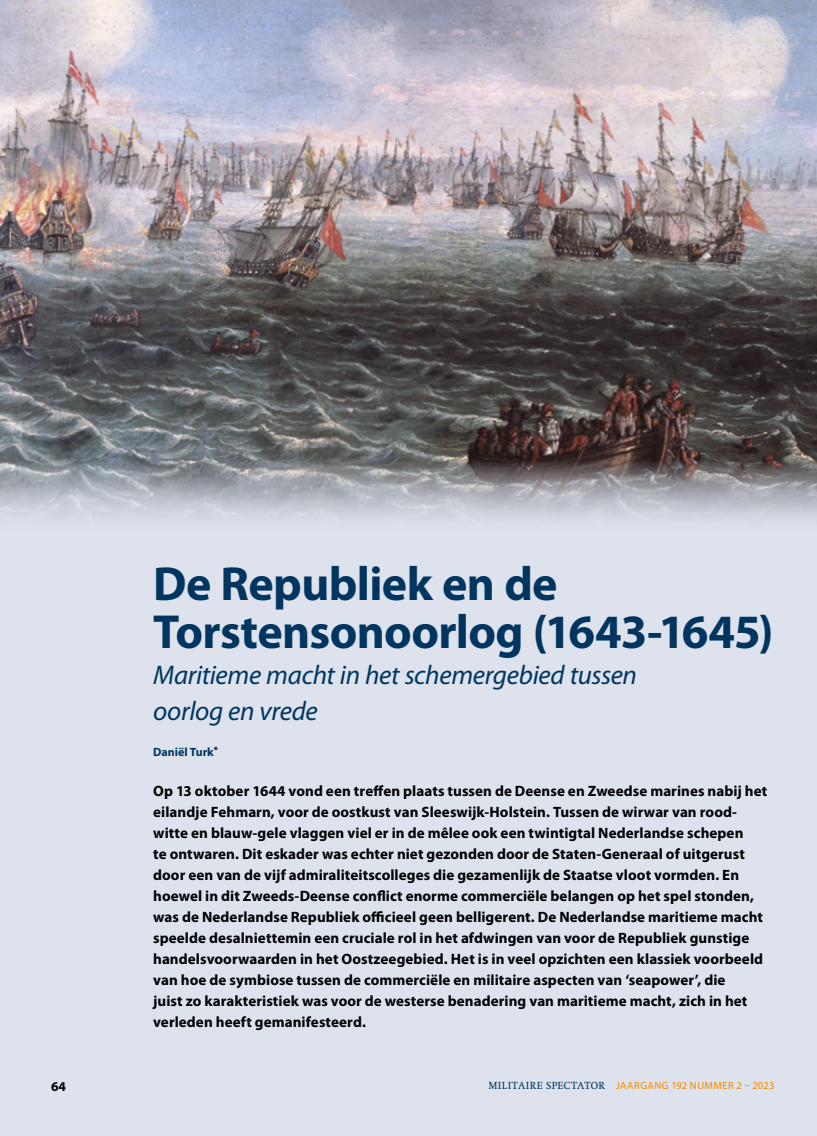
<style>
.page{position:relative;width:817px;height:1136px;background:#fff}
.page>*{position:absolute;margin:0;border:0;box-sizing:border-box;transform-origin:0 0}
.t1{font:700 48px/48px "Myriad Pro";letter-spacing:-.015em;color:#00355f}
.t2{font:italic 27px/36px "Myriad Pro";letter-spacing:-.01em;color:#00355f}
.t3{font:700 15px/21px "Myriad Pro";letter-spacing:.005em;color:#000}
.t4{font:700 13.5px "Myriad Pro";color:#000}
.t5{font:700 12px "Myriad Pro";color:#00355f}
.t6{font:10.5px "Myriad Pro";letter-spacing:.045em;color:#f38a00}
.s1{font-family:"Swift LT Std";color:#00355f}
</style>
<div class="page">
<div style="left:0;top:0;width:816px;height:1135px;background:#dde2ed"></div>
<img style="left:0;top:0;width:816px;height:520px">
<h1 class="t1" style="left:153px;top:558px;width:621px">De Republiek en de<br>Torstensonoorlog (1643-1645)</h1>
<h2 class="t2" style="left:153px;top:657px;width:485px">Maritieme macht in het schemergebied tussen oorlog en vrede</h2>
<p class="t5" style="left:153px;top:744px;width:66px">Daniël Turk<sup>*</sup></p>
<p class="t3" style="left:153px;top:779px;width:615px">Op 13 oktober 1644 vond een treffen plaats tussen de Deense en Zweedse marines nabij het eilandje Fehmarn, voor de oostkust van Sleeswijk-Holstein. Tussen de wirwar van rood&shy;witte en blauw-gele vlaggen viel er in de mêlee ook een twintigtal Nederlandse schepen<br>te ontwaren. Dit eskader was echter niet gezonden door de Staten-Generaal of uitgerust door een van de vijf admiraliteitscolleges die gezamenlijk de Staatse vloot vormden. En hoewel in dit Zweeds-Deense conflict enorme commerciële belangen op het spel stonden, was de Nederlandse Republiek officieel geen belligerent. De Nederlandse maritieme macht speelde desalniettemin een cruciale rol in het afdwingen van voor de Republiek gunstige handelsvoorwaarden in het Oostzeegebied. Het is in veel opzichten een klassiek voorbeeld van hoe de symbiose tussen de commerciële en militaire aspecten van ‘seapower’, die<br>juist zo karakteristiek was voor de westerse benadering van maritieme macht, zich in het verleden heeft gemanifesteerd.</p>
<p class="t4" style="left:51px;top:1077px;width:16px">64</p>
<p class="t6" style="left:488px;top:1078px;width:287px"><span class="s1">MILITAIRE SPECTATOR</span> JAARGANG 192 NUMMER 2 – 2023</p>
</div>
